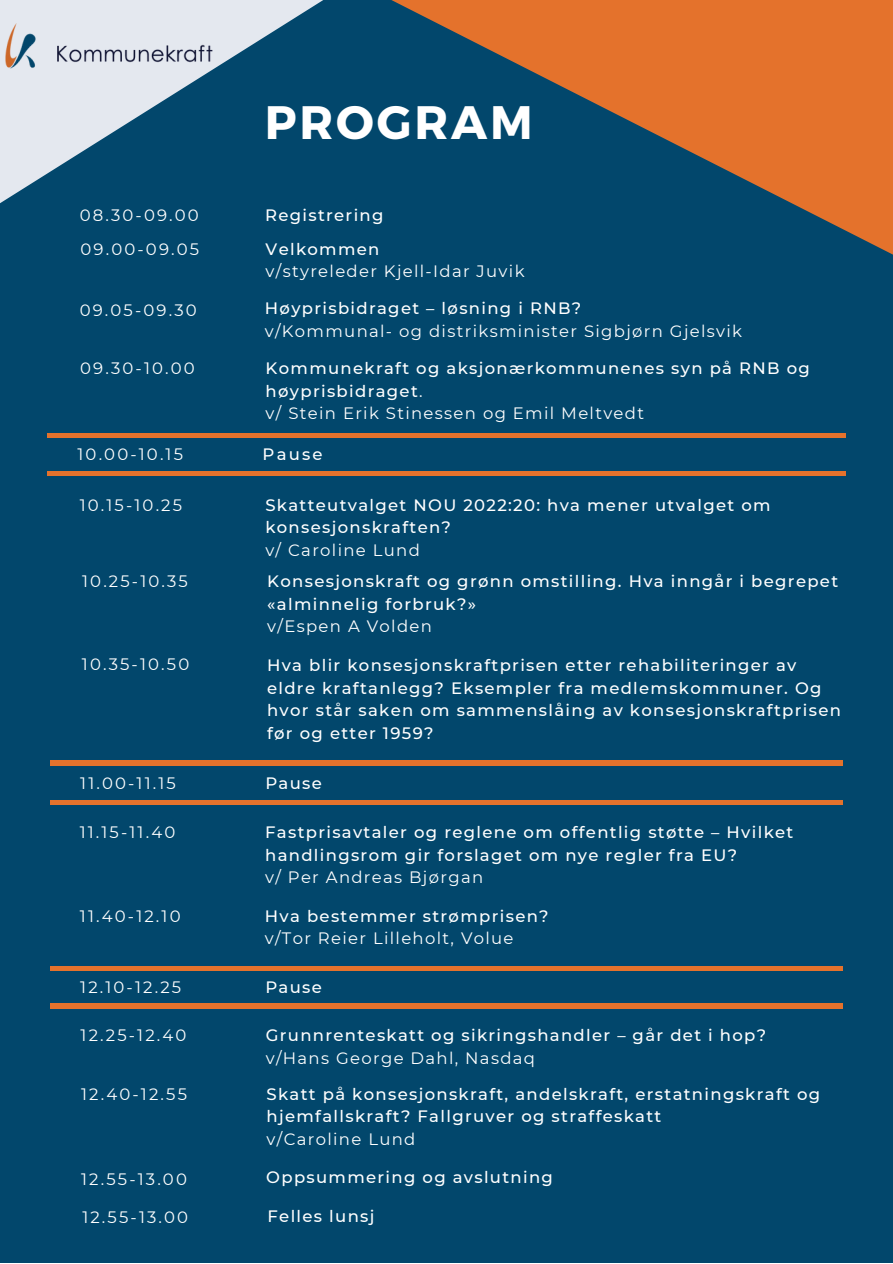
<style>
.page{position:relative;width:893px;height:1264px;background:#fff}
.page>*{position:absolute;margin:0;border:0;box-sizing:border-box;transform-origin:0 0}
.t1{font:700 46.8px "Montserrat";letter-spacing:.06em;color:#fff}
.t2{font:500 16.5px/22.5px "Montserrat";letter-spacing:.08em;color:#fff}
.t3{font:16.5px "Montserrat";letter-spacing:.08em;color:#fff}
.s1{font-weight:400}
</style>
<div class="page">
<div style="left:0;top:0;width:892px;height:1262px;background:#02476c"></div>
<svg style="left:757px;top:0;width:135px;height:254px;background:#c56c34"></svg>
<svg style="left:0;top:0;width:757px;height:203px"></svg>
<div style="left:47px;top:433px;width:798px;height:5px;background:#e4722c"></div>
<div style="left:47px;top:471px;width:798px;height:5px;background:#e4722c"></div>
<div style="left:50px;top:760px;width:792px;height:5px;background:#e4722c"></div>
<div style="left:50px;top:800px;width:792px;height:5px;background:#e4722c"></div>
<img style="left:6px;top:24px;width:207px;height:45px">
<hr style="left:50px;top:966px;width:792px;height:4px;background:#e4722c">
<div style="left:50px;top:1003px;width:792px;height:5px;background:#e4722c"></div>
<p class="t1" style="left:265px;top:91px;width:269px">PROGRAM</p>
<p class="t3" style="left:80px;top:205px;width:121px">08.30-09.00</p>
<p class="t2" style="left:265px;top:204px;width:120px">Registrering</p>
<p class="t3" style="left:80px;top:239px;width:120px">09.00-09.05</p>
<p class="t2" style="left:265px;top:238px;width:115px">Velkommen</p>
<p class="t3" style="left:265px;top:261px;width:260px">v/styreleder Kjell-Idar Juvik</p>
<p class="t2" style="left:265px;top:297px;width:318px">Høyprisbidraget – løsning i RNB?</p>
<p class="t3" style="left:265px;top:321px;width:479px">v/Kommunal- og distriksminister Sigbjørn Gjelsvik</p>
<p class="t3" style="left:80px;top:300px;width:119px">09.05-09.30</p>
<p class="t3" style="left:80px;top:358px;width:116px">09.30-10.00</p>
<p class="t2" style="left:265px;top:357px;width:545px">Kommunekraft og aksjonærkommunenes syn på RNB og høyprisbidraget<span class="s1">.</span></p>
<p class="t3" style="left:265px;top:403px;width:380px">v/ Stein Erik Stinessen og Emil Meltvedt</p>
<p class="t3" style="left:77px;top:443px;width:107px">10.00-10.15</p>
<p class="t2" style="left:262px;top:442px;width:61px">Pause</p>
<p class="t3" style="left:80px;top:494px;width:104px">10.15-10.25</p>
<p class="t2" style="left:265px;top:493px;width:506px">Skatteutvalget NOU 2022:20: hva mener utvalget om konsesjonskraften?</p>
<p class="t3" style="left:265px;top:539px;width:156px">v/ Caroline Lund</p>
<p class="t3" style="left:82px;top:571px;width:107px">10.25-10.35</p>
<p class="t2" style="left:267px;top:570px;width:572px">Konsesjonskraft og grønn omstilling. Hva inngår i begrepet «alminnelig forbruk?»</p>
<p class="t3" style="left:267px;top:616px;width:166px">v/Espen A Volden</p>
<p class="t3" style="left:82px;top:654px;width:109px">10.35-10.50</p>
<p class="t2" style="left:267px;top:654px;width:575px">Hva blir konsesjonskraftprisen etter rehabiliteringer av eldre kraftanlegg? Eksempler fra medlemskommuner. Og hvor står saken om sammenslåing av konsesjonskraftprisen før og etter 1959?</p>
<p class="t3" style="left:80px;top:772px;width:97px">11.00-11.15</p>
<p class="t2" style="left:265px;top:771px;width:58px">Pause</p>
<p class="t3" style="left:80px;top:822px;width:97px">11.15-11.40</p>
<p class="t3" style="left:80px;top:905px;width:102px">11.40-12.10</p>
<p class="t2" style="left:265px;top:821px;width:529px">Fastprisavtaler og reglene om offentlig støtte – Hvilket handlingsrom gir forslaget om nye regler fra EU?</p>
<p class="t3" style="left:265px;top:867px;width:219px">v/ Per Andreas Bjørgan</p>
<p class="t2" style="left:265px;top:904px;width:285px">Hva bestemmer strømprisen?</p>
<p class="t3" style="left:265px;top:928px;width:250px">v/Tor Reier Lilleholt, Volue</p>
<p class="t3" style="left:80px;top:976px;width:102px">12.10-12.25</p>
<p class="t2" style="left:265px;top:975px;width:58px">Pause</p>
<p class="t3" style="left:81px;top:1025px;width:107px">12.25-12.40</p>
<p class="t3" style="left:81px;top:1083px;width:107px">12.40-12.55</p>
<p class="t2" style="left:266px;top:1024px;width:502px">Grunnrenteskatt og sikringshandler – går det i hop?</p>
<p class="t3" style="left:266px;top:1047px;width:271px">v/Hans George Dahl, Nasdaq</p>
<p class="t2" style="left:266px;top:1082px;width:555px">Skatt på konsesjonskraft, andelskraft, erstatningskraft og hjemfallskraft? Fallgruver og straffeskatt</p>
<p class="t3" style="left:266px;top:1128px;width:150px">v/Caroline Lund</p>
<p class="t3" style="left:81px;top:1169px;width:107px">12.55-13.00</p>
<p class="t2" style="left:266px;top:1166px;width:288px">Oppsummering og avslutning</p>
<p class="t3" style="left:82px;top:1207px;width:107px">12.55-13.00</p>
<p class="t2" style="left:267px;top:1204px;width:108px">Felles lunsj</p>
</div>
